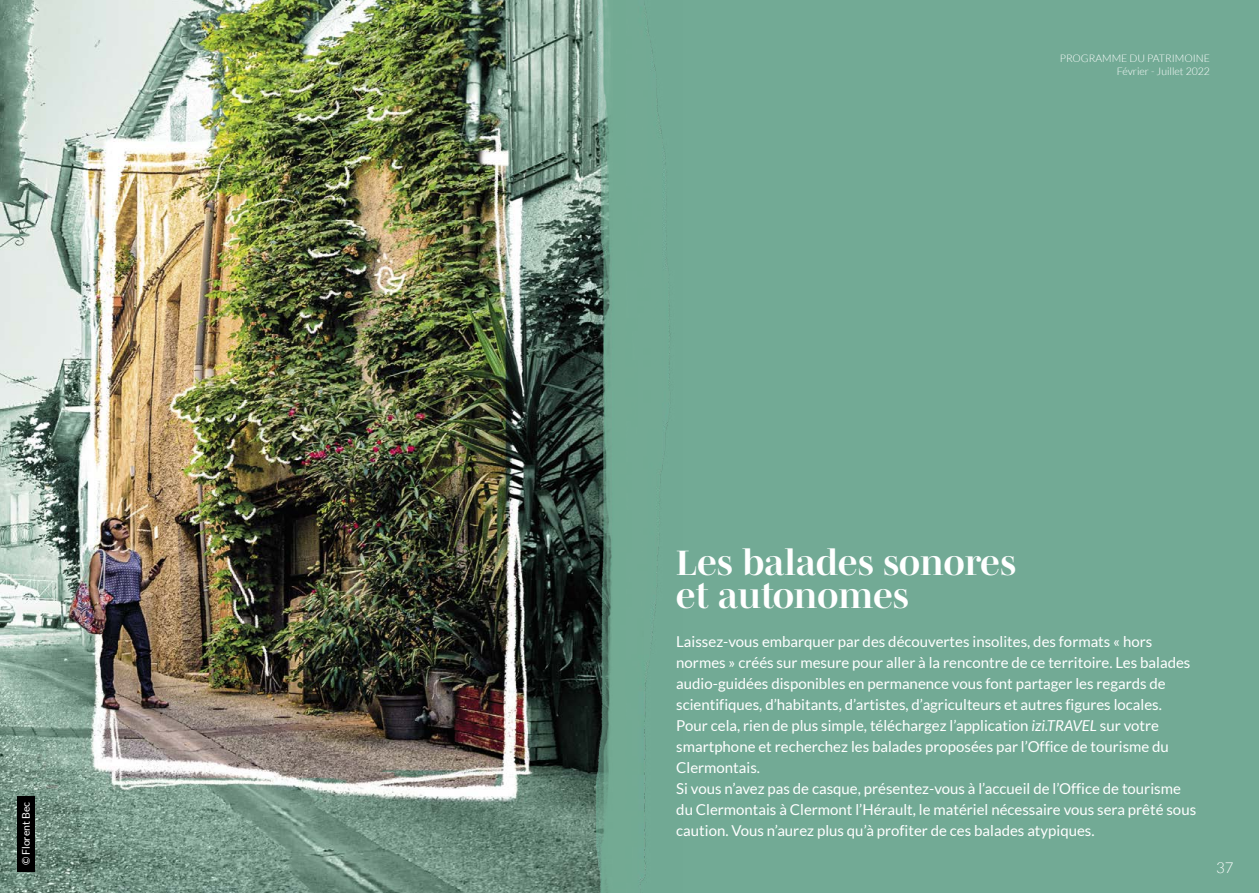
<style>
.page{position:relative;width:1259px;height:893px;background:#fff}
.page>*{position:absolute;margin:0;border:0;box-sizing:border-box;transform-origin:0 0}
.t1{font:700 36px/33px "Mencken Std Head";color:#fff}
.t2{font:15px/21px "Lato";color:#fff}
.t3{font:300 10.5px/12.6px "Lato";color:#fff;text-align:right}
.t4{font:10.5px "Lato";color:#fff}
.s1{font-style:italic}
</style>
<div class="page">
<div style="left:612px;top:0;width:647px;height:893px;background:#72aa95"></div>
<img style="left:0;top:0;width:579px;height:893px">
<div style="left:17px;top:796px;width:17px;height:75px;background:#000"></div>
<img style="left:579px;top:0;width:92px;height:893px">
<p class="t4" style="left:20px;top:865px;width:65px;rotate:-90deg">© Florent Bec</p>
<p class="t3" style="left:1060px;top:52px;width:152px">PROGRAMME DU PATRIMOINE<br>Février - Juillet 2022</p>
<h1 class="t1" style="left:676px;top:546px;width:341px">Les balades sonores et autonomes</h1>
<p class="t2" style="left:676px;top:631px;width:521px">Laissez-vous embarquer par des découvertes insolites, des formats « hors normes » créés sur mesure pour aller à la rencontre de ce territoire. Les balades audio-guidées disponibles en permanence vous font partager les regards de scientifiques, d’habitants, d’artistes, d’agriculteurs et autres figures locales.<br>Pour cela, rien de plus simple, téléchargez l’application <span class="s1">izi.TRAVEL</span> sur votre smartphone et recherchez les balades proposées par l’Office de tourisme du Clermontais.<br>Si vous n’avez pas de casque, présentez-vous à l’accueil de l’Office de tourisme du Clermontais à Clermont l’Hérault, le matériel nécessaire vous sera prêté sous caution. Vous n’aurez plus qu’à profiter de ces balades atypiques.</p>
</div>
